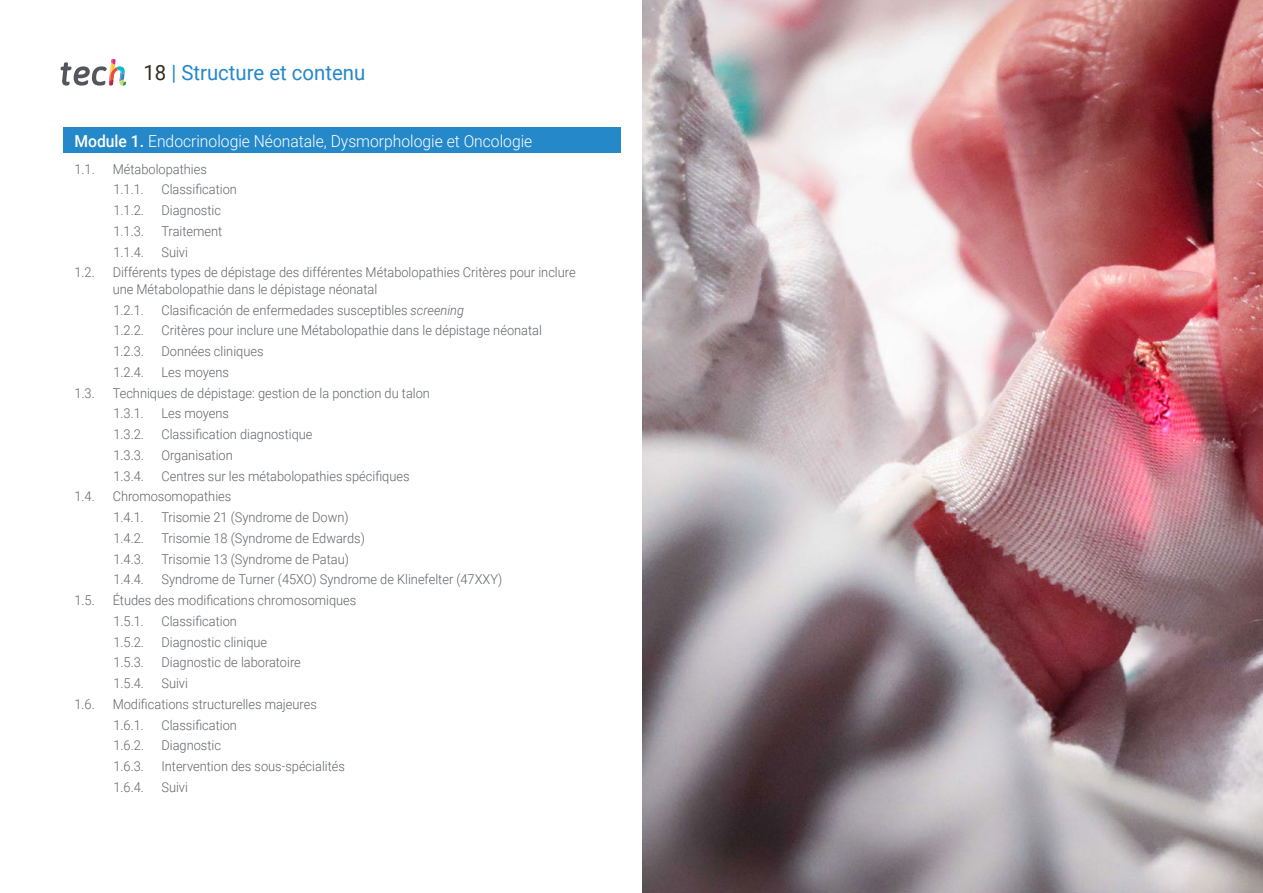
<style>
.page{position:relative;width:1263px;height:893px;background:#fff}
.page>*{position:absolute;margin:0;border:0;box-sizing:border-box;transform-origin:0 0}
.t1{font:21px "Roboto";color:#2488c9}
.t2{font:300 16.5px "Roboto";color:#fff;scale:.95 1}
.t3{font:300 13.5px/20.7px "Roboto";color:#61646a;scale:.95 1}
.s1{color:#312e20}
.s2{font-weight:500}
.s3{font-style:italic}
</style>
<div class="page">
<div style="left:63px;top:128px;width:558px;height:25px;background:#2488c9"></div>
<svg style="left:61px;top:59px;width:65px;height:27px"></svg>
<img style="left:642px;top:0;width:621px;height:893px">
<h1 class="t1" style="left:144px;top:57px;width:223px"><span class="s1">18</span> | Structure et contenu</h1>
<p class="t2" style="left:74px;top:129px;width:483px"><span class="s2">Module 1.</span> Endocrinologie Néonatale, Dysmorphologie et Oncologie</p>
<p class="t3" style="left:74px;top:158px;width:23px">1.1.</p>
<p class="t3" style="left:113px;top:158px;width:101px">Métabolopathies<br>1.1.1.</p>
<p class="t3" style="left:161px;top:179px;width:81px">Classification</p>
<p class="t3" style="left:113px;top:200px;width:34px">1.1.2.</p>
<p class="t3" style="left:161px;top:200px;width:64px">Diagnostic</p>
<p class="t3" style="left:113px;top:220px;width:34px">1.1.3.</p>
<p class="t3" style="left:161px;top:220px;width:66px">Traitement</p>
<p class="t3" style="left:113px;top:241px;width:34px">1.1.4.</p>
<p class="t3" style="left:161px;top:241px;width:29px">Suivi</p>
<p class="t3" style="left:74px;top:262px;width:23px">1.2.</p>
<p class="t3" style="left:113px;top:264px;width:489px;line-height:16.5px">Différents types de dépistage des différentes Métabolopathies Critères pour inclure une Métabolopathie dans le dépistage néonatal</p>
<p class="t3" style="left:113px;top:299px;width:34px">1.2.1.</p>
<p class="t3" style="left:161px;top:299px;width:320px">Clasificación de enfermedades susceptibles <span class="s3">screening</span></p>
<p class="t3" style="left:113px;top:320px;width:34px">1.2.2.</p>
<p class="t3" style="left:161px;top:320px;width:402px">Critères pour inclure une Métabolopathie dans le dépistage néonatal</p>
<p class="t3" style="left:113px;top:340px;width:34px">1.2.3.</p>
<p class="t3" style="left:161px;top:340px;width:109px">Données cliniques</p>
<p class="t3" style="left:113px;top:361px;width:34px">1.2.4.</p>
<p class="t3" style="left:161px;top:361px;width:73px">Les moyens</p>
<p class="t3" style="left:74px;top:382px;width:23px">1.3.</p>
<p class="t3" style="left:113px;top:382px;width:335px">Techniques de dépistage: gestion de la ponction du talon<br>1.3.1.</p>
<p class="t3" style="left:161px;top:403px;width:73px">Les moyens</p>
<p class="t3" style="left:113px;top:423px;width:34px">1.3.2.</p>
<p class="t3" style="left:161px;top:423px;width:161px">Classification diagnostique</p>
<p class="t3" style="left:113px;top:444px;width:34px">1.3.3.</p>
<p class="t3" style="left:161px;top:444px;width:77px">Organisation</p>
<p class="t3" style="left:113px;top:465px;width:34px">1.3.4.</p>
<p class="t3" style="left:161px;top:465px;width:263px">Centres sur les métabolopathies spécifiques</p>
<p class="t3" style="left:74px;top:486px;width:23px">1.4.</p>
<p class="t3" style="left:113px;top:486px;width:126px">Chromosomopathies<br>1.4.1.</p>
<p class="t3" style="left:161px;top:506px;width:198px">Trisomie 21 (Syndrome de Down)</p>
<p class="t3" style="left:113px;top:527px;width:34px">1.4.2.</p>
<p class="t3" style="left:161px;top:527px;width:216px">Trisomie 18 (Syndrome de Edwards)</p>
<p class="t3" style="left:113px;top:548px;width:34px">1.4.3.</p>
<p class="t3" style="left:161px;top:548px;width:199px">Trisomie 13 (Syndrome de Patau)</p>
<p class="t3" style="left:113px;top:569px;width:34px">1.4.4.</p>
<p class="t3" style="left:161px;top:569px;width:360px">Syndrome de Turner (45XO) Syndrome de Klinefelter (47XXY)</p>
<p class="t3" style="left:74px;top:589px;width:23px">1.5.</p>
<p class="t3" style="left:113px;top:589px;width:258px">Études des modifications chromosomiques<br>1.5.1.</p>
<p class="t3" style="left:161px;top:610px;width:81px">Classification</p>
<p class="t3" style="left:113px;top:631px;width:34px">1.5.2.</p>
<p class="t3" style="left:161px;top:631px;width:113px">Diagnostic clinique</p>
<p class="t3" style="left:113px;top:652px;width:34px">1.5.3.</p>
<p class="t3" style="left:161px;top:652px;width:148px">Diagnostic de laboratoire</p>
<p class="t3" style="left:113px;top:672px;width:34px">1.5.4.</p>
<p class="t3" style="left:161px;top:672px;width:29px">Suivi</p>
<p class="t3" style="left:74px;top:693px;width:23px">1.6.</p>
<p class="t3" style="left:113px;top:693px;width:216px">Modifications structurelles majeures<br>1.6.1.</p>
<p class="t3" style="left:161px;top:714px;width:81px">Classification</p>
<p class="t3" style="left:113px;top:735px;width:34px">1.6.2.</p>
<p class="t3" style="left:161px;top:735px;width:64px">Diagnostic</p>
<p class="t3" style="left:113px;top:755px;width:34px">1.6.3.</p>
<p class="t3" style="left:161px;top:755px;width:195px">Intervention des sous-spécialités</p>
<p class="t3" style="left:113px;top:776px;width:34px">1.6.4.</p>
<p class="t3" style="left:161px;top:776px;width:29px">Suivi</p>
</div>
